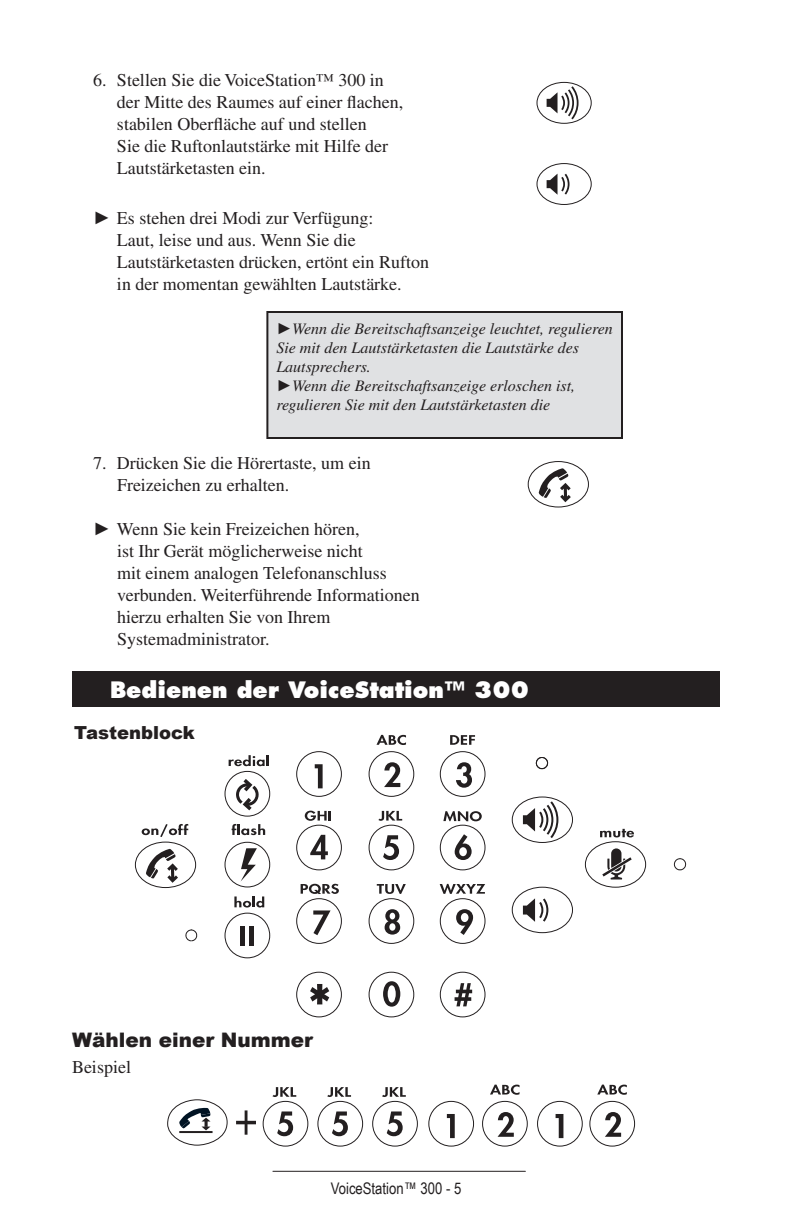
<style>
.page{position:relative;width:792px;height:1224px;background:#fff}
.page>*{position:absolute;margin:0;border:0;box-sizing:border-box;transform-origin:0 0}
.t1{font:800 22px "Futura";color:#fff}
.t2{font:900 20px "Arial";color:#231f20}
.t3{font:18px/22px "Times";color:#231f20}
.t4{font:900 18px "Arial";color:#231f20}
.t5{font:italic 16px/19.2px "Times";color:#231f20}
.t6{font:16px "Arial Narrow";color:#231f20}
.s1{font-family:"Arial"}
</style>
<div class="page">
<hr style="left:273px;top:1171px;width:252px;height:1px;background:#231f20">
<div style="left:73px;top:672px;width:646px;height:34px;background:#231f20"></div>
<div style="left:72px;top:671px;width:648px;height:36px;border:2px solid #231f20"></div>
<svg style="left:536px;top:81px;width:56px;height:124px"></svg>
<div style="left:267px;top:312px;width:355px;height:126px;background:#e0e1e3"></div>
<div style="left:266px;top:311px;width:357px;height:128px;border:2px solid #231f20"></div>
<svg style="left:538px;top:468px;width:33px;height:34px"></svg>
<div style="left:528px;top:461px;width:61px;height:47px;border:1px solid #231f20;border-radius:50%"></div>
<svg style="left:376px;top:735px;width:30px;height:10px"></svg>
<svg style="left:450px;top:735px;width:25px;height:10px"></svg>
<svg style="left:134px;top:751px;width:553px;height:267px"></svg>
<svg style="left:301px;top:884px;width:38px;height:10px"></svg>
<svg style="left:440px;top:884px;width:45px;height:10px"></svg>
<hr style="left:179px;top:1131px;width:34px;height:2px;background:#231f20">
<svg style="left:179px;top:1108px;width:32px;height:22px"></svg>
<div style="left:167px;top:1099px;width:61px;height:47px;border:1px solid #231f20;border-radius:50%"></div>
<svg style="left:236px;top:1110px;width:20px;height:25px"></svg>
<svg style="left:447px;top:1114px;width:8px;height:24px"></svg>
<div style="left:428px;top:1101px;width:46px;height:46px;border:1px solid #231f20;border-radius:50%"></div>
<svg style="left:556px;top:1114px;width:7px;height:24px"></svg>
<div style="left:537px;top:1101px;width:46px;height:46px;border:1px solid #231f20;border-radius:50%"></div>
<svg style="left:498px;top:1112px;width:16px;height:25px"></svg>
<svg style="left:490px;top:1085px;width:30px;height:10px"></svg>
<div style="left:482px;top:1101px;width:46px;height:46px;border:1px solid #231f20;border-radius:50%"></div>
<svg style="left:605px;top:1112px;width:16px;height:25px"></svg>
<svg style="left:597px;top:1085px;width:30px;height:10px"></svg>
<div style="left:589px;top:1101px;width:46px;height:46px;border:1px solid #231f20;border-radius:50%"></div>
<svg style="left:277px;top:1111px;width:16px;height:25px"></svg>
<svg style="left:272px;top:1087px;width:24px;height:10px"></svg>
<div style="left:263px;top:1101px;width:45px;height:46px;border:1px solid #231f20;border-radius:50%"></div>
<svg style="left:332px;top:1111px;width:16px;height:25px"></svg>
<svg style="left:327px;top:1087px;width:24px;height:10px"></svg>
<div style="left:317px;top:1101px;width:46px;height:46px;border:1px solid #231f20;border-radius:50%"></div>
<svg style="left:387px;top:1111px;width:16px;height:25px"></svg>
<svg style="left:382px;top:1087px;width:24px;height:10px"></svg>
<div style="left:372px;top:1101px;width:46px;height:46px;border:1px solid #231f20;border-radius:50%"></div>
<p class="t3" style="left:117px;top:69px;width:288px;text-indent:-24px">6. Stellen Sie die VoiceStation™ 300 in der Mitte des Raumes auf einer flachen, stabilen Oberfläche auf und stellen<br>Sie die Ruftonlautstärke mit Hilfe der Lautstärketasten ein.</p>
<p class="t3" style="left:117px;top:207px;width:314px;text-indent:-24px"><span class="s1">►</span> Es stehen drei Modi zur Verfügung:<br>Laut, leise und aus. Wenn Sie die Lautstärketasten drücken, ertönt ein Rufton in der momentan gewählten Lautstärke.</p>
<p class="t5" style="left:276px;top:319px;width:338px"><span class="s1">►</span>Wenn die Bereitschaftsanzeige leuchtet, regulieren Sie mit den Lautstärketasten die Lautstärke des Lautsprechers.<br><span class="s1">►</span>Wenn die Bereitschaftsanzeige erloschen ist, regulieren Sie mit den Lautstärketasten die</p>
<p class="t3" style="left:117px;top:452px;width:255px;text-indent:-24px">7. Drücken Sie die Hörertaste, um ein<br>Freizeichen zu erhalten.</p>
<p class="t3" style="left:117px;top:518px;width:304px;text-indent:-24px"><span class="s1">►</span> Wenn Sie kein Freizeichen hören,<br>ist Ihr Gerät möglicherweise nicht<br>mit einem analogen Telefonanschluss verbunden. Weiterführende Informationen hierzu erhalten Sie von Ihrem Systemadministrator.</p>
<p class="t1" style="left:110px;top:676px;width:420px">Bedienen der VoiceStation™ 300</p>
<p class="t4" style="left:74px;top:719px;width:122px">Tastenblock</p>
<p class="t2" style="left:72px;top:1025px;width:243px">Wählen einer Nummer</p>
<p class="t3" style="left:72px;top:1056px;width:61px">Beispiel</p>
<p class="t6" style="left:331px;top:1177px;width:132px">VoiceStation™ 300 - 5</p>
</div>
